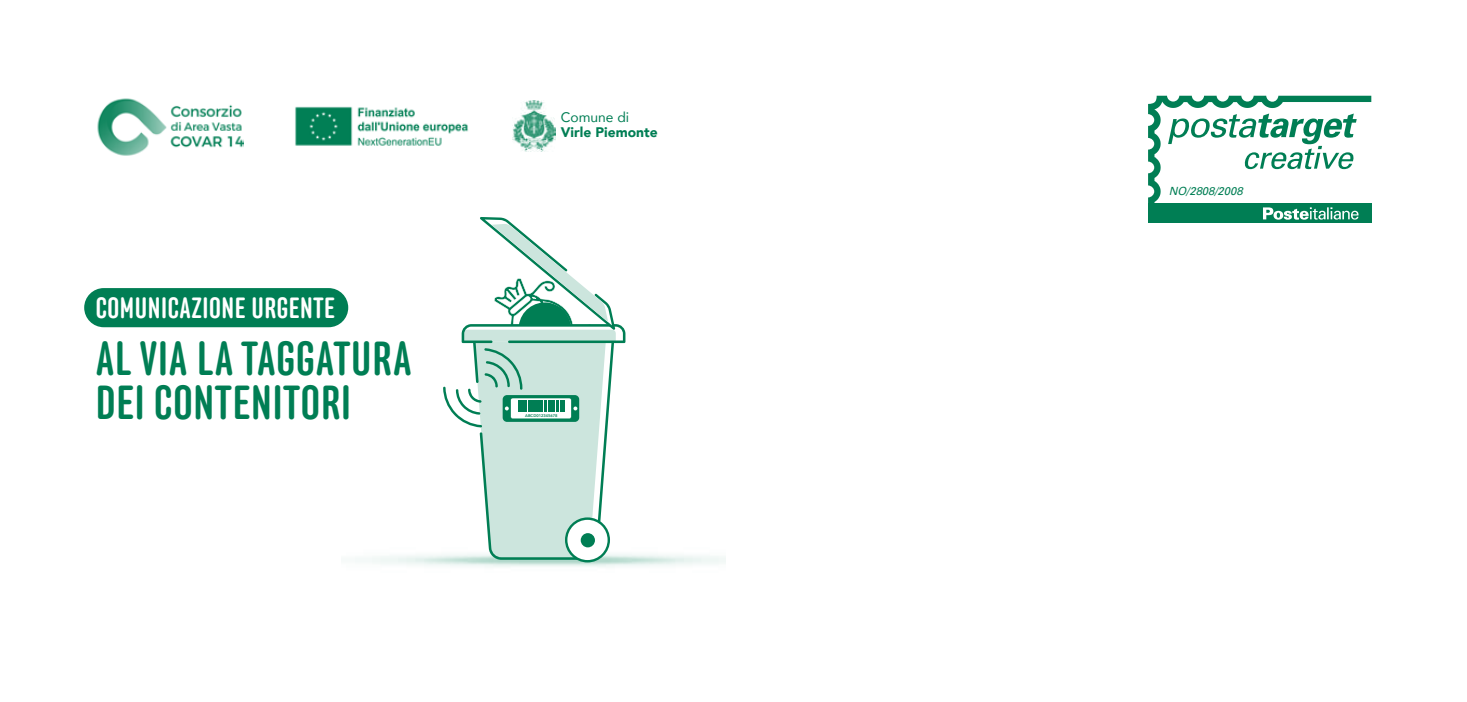
<style>
.page{position:relative;width:1467px;height:702px;background:#fff}
.page>*{position:absolute;margin:0;border:0;box-sizing:border-box;transform-origin:0 0}
.t1{font:500 47.7px/44.1px "Anchor";letter-spacing:.02em;color:#007e54}
.t2{font:500 29.25px "Anchor";letter-spacing:.02em;color:#fff}
.t3{font:900 13.72px "Avenir";color:#007e54}
.t4{font:13.72px "Avenir";color:#007e54}
.t5{font:italic 11.25px "Univers";color:#007e54}
.t6{font:800 4.05px "Avenir";color:#007e54}
</style>
<div class="page">
<img style="left:97px;top:98px;width:146px;height:58px">
<div style="left:84px;top:288px;width:264px;height:39px;background:#007e54;border-radius:20px"></div>
<img style="left:355px;top:555px;width:371px;height:12px">
<svg style="left:443px;top:217px;width:192px;height:345px"></svg>
<img style="left:295px;top:106px;width:174px;height:40px">
<div style="left:1148px;top:203px;width:223px;height:20px;background:#007e54"></div>
<svg style="left:1148px;top:96px;width:223px;height:124px"></svg>
<img style="left:512px;top:101px;width:43px;height:51px">
<p class="t2" style="left:96px;top:291px;width:241px">COMUNICAZIONE URGENTE</p>
<p class="t1" style="left:96px;top:335px;width:317px">AL VIA LA TAGGATURA<br>DEI CONTENITORI</p>
<p class="t4" style="left:561px;top:106px;width:70px">Comune di</p>
<p class="t3" style="left:561px;top:121px;width:98px">Virle Piemonte</p>
<p class="t6" style="left:525px;top:412px;width:34px">ABCD012345678</p>
<p class="t5" style="left:1169px;top:185px;width:75px">NO/2808/2008</p>
</div>
